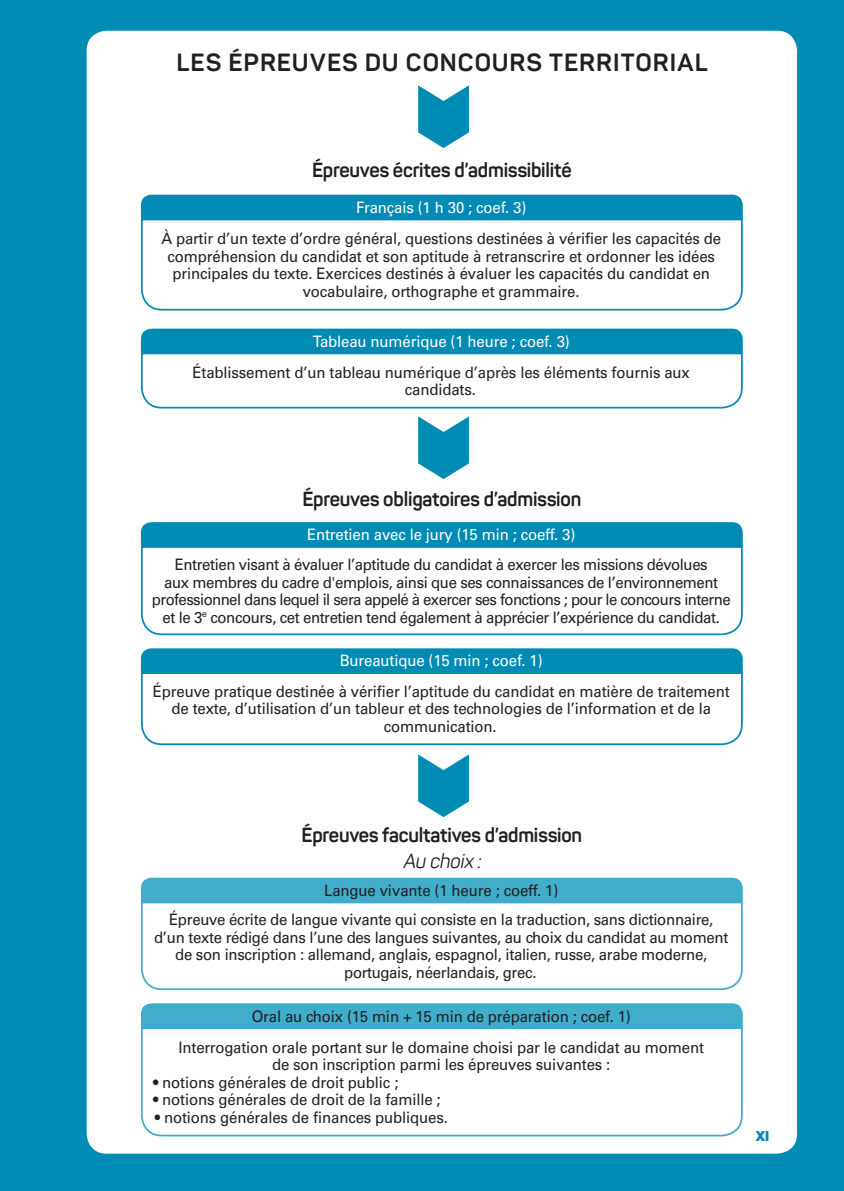
<style>
.page{position:relative;width:844px;height:1191px;background:#fff}
.page>*{position:absolute;margin:0;border:0;box-sizing:border-box;transform-origin:0 0}
.t1{font:700 24.5px "Panton";letter-spacing:.04em;color:#231f20}
.t2{font:700 20.12px/26.1px "Panton";letter-spacing:-.01em;color:#231f20;text-align:center;scale:.95 1}
.t3{font:15.75px/17.5px "Univers LT Std";letter-spacing:-.01em;color:#231f20;text-align:center;scale:.95 1}
.t4{font:15.75px/17.5px "Univers LT Std";letter-spacing:-.03em;color:#231f20;text-align:center;scale:.95 1}
.t5{font:15.75px "Univers LT Std";letter-spacing:-.01em;color:#fff;scale:.95 1}
.t6{font:900 14px "Panton";color:#008bb4}
.s1{font-weight:400;font-style:italic}
</style>
<div class="page">
<div style="left:0;top:0;width:843px;height:1191px;background:#008bb4"></div>
<div style="left:86px;top:30px;width:711px;height:1124px;background:#fff;border-radius:21px"></div>
<div style="left:141px;top:195px;width:601px;height:23px;background:#008bb4"></div>
<div style="left:141px;top:648px;width:601px;height:23px;background:#008bb4"></div>
<div style="left:141px;top:522px;width:601px;height:23px;background:#008bb4"></div>
<svg style="left:140px;top:218px;width:603px;height:93px"></svg>
<svg style="left:140px;top:329px;width:603px;height:80px"></svg>
<svg style="left:140px;top:671px;width:603px;height:75px"></svg>
<svg style="left:140px;top:545px;width:603px;height:91px"></svg>
<div style="left:141px;top:877px;width:601px;height:23px;background:#40adca"></div>
<svg style="left:140px;top:900px;width:603px;height:91px"></svg>
<div style="left:141px;top:1003px;width:601px;height:23px;background:#40adca"></div>
<svg style="left:140px;top:1026px;width:603px;height:111px"></svg>
<svg style="left:418px;top:85px;width:51px;height:63px"></svg>
<svg style="left:418px;top:754px;width:51px;height:63px"></svg>
<svg style="left:418px;top:416px;width:51px;height:63px"></svg>
<p class="t1" style="left:176px;top:48px;width:532px">LES ÉPREUVES DU CONCOURS TERRITORIAL</p>
<p class="t2" style="left:312px;top:157px;width:275px">Épreuves écrites d’admissibilité</p>
<p class="t5" style="left:356px;top:198px;width:181px">Français (1 h 30 ; coef. 3)</p>
<p class="t3" style="left:161px;top:230px;width:590px">À partir d’un texte d’ordre général, questions destinées à vérifier les capacités de compréhension du candidat et son aptitude à retranscrire et ordonner les idées principales du texte. Exercices destinés à évaluer les capacités du candidat en vocabulaire, orthographe et grammaire.</p>
<p class="t5" style="left:313px;top:332px;width:272px">Tableau numérique (1 heure ; coef. 3)</p>
<p class="t3" style="left:192px;top:363px;width:525px">Établissement d’un tableau numérique d’après les éléments fournis aux candidats.</p>
<p class="t2" style="left:302px;top:485px;width:295px">Épreuves obligatoires d’admission</p>
<p class="t5" style="left:307px;top:525px;width:284px">Entretien avec le jury (15 min ; coeff. 3)</p>
<p class="t4" style="left:152px;top:556px;width:610px">Entretien visant à évaluer l’aptitude du candidat à exercer les missions dévolues<br>aux membres du cadre d'emplois, ainsi que ses connaissances de l’environnement professionnel dans lequel il sera appelé à exercer ses fonctions ; pour le concours interne et le 3<sup>e</sup> concours, cet entretien tend également à apprécier l’expérience du candidat.</p>
<p class="t5" style="left:340px;top:651px;width:215px">Bureautique (15 min ; coef. 1)</p>
<p class="t3" style="left:153px;top:682px;width:608px">Épreuve pratique destinée à vérifier l’aptitude du candidat en matière de traitement de texte, d’utilisation d’un tableur et des technologies de l’information et de la communication.</p>
<p class="t2" style="left:301px;top:821px;width:297px">Épreuves facultatives d’admission<br><span class="s1">Au choix :</span></p>
<p class="t3" style="left:169px;top:875px;width:574px;line-height:29.4px">Langue vivante (1 heure ; coeff. 1)<br>Épreuve écrite de langue vivante qui consiste en la traduction, sans dictionnaire,</p>
<p class="t3" style="left:154px;top:928px;width:606px">d’un texte rédigé dans l’une des langues suivantes, au choix du candidat au moment de son inscription : allemand, anglais, espagnol, italien, russe, arabe moderne, portugais, néerlandais, grec.</p>
<p class="t3" style="left:178px;top:1000px;width:554px;line-height:31.2px">Oral au choix (15 min + 15 min de préparation ; coef. 1)<br>Interrogation orale portant sur le domaine choisi par le candidat au moment</p>
<p class="t3" style="left:272px;top:1056px;width:357px">de son inscription parmi les épreuves suivantes :</p>
<p class="t3" style="left:153px;top:1073px;width:260px">• notions générales de droit public ;</p>
<p class="t3" style="left:153px;top:1091px;width:304px">• notions générales de droit de la famille ;</p>
<p class="t3" style="left:155px;top:1108px;width:310px">• notions générales de finances publiques.</p>
<p class="t6" style="left:755px;top:1127px;width:15px">XI</p>
</div>
